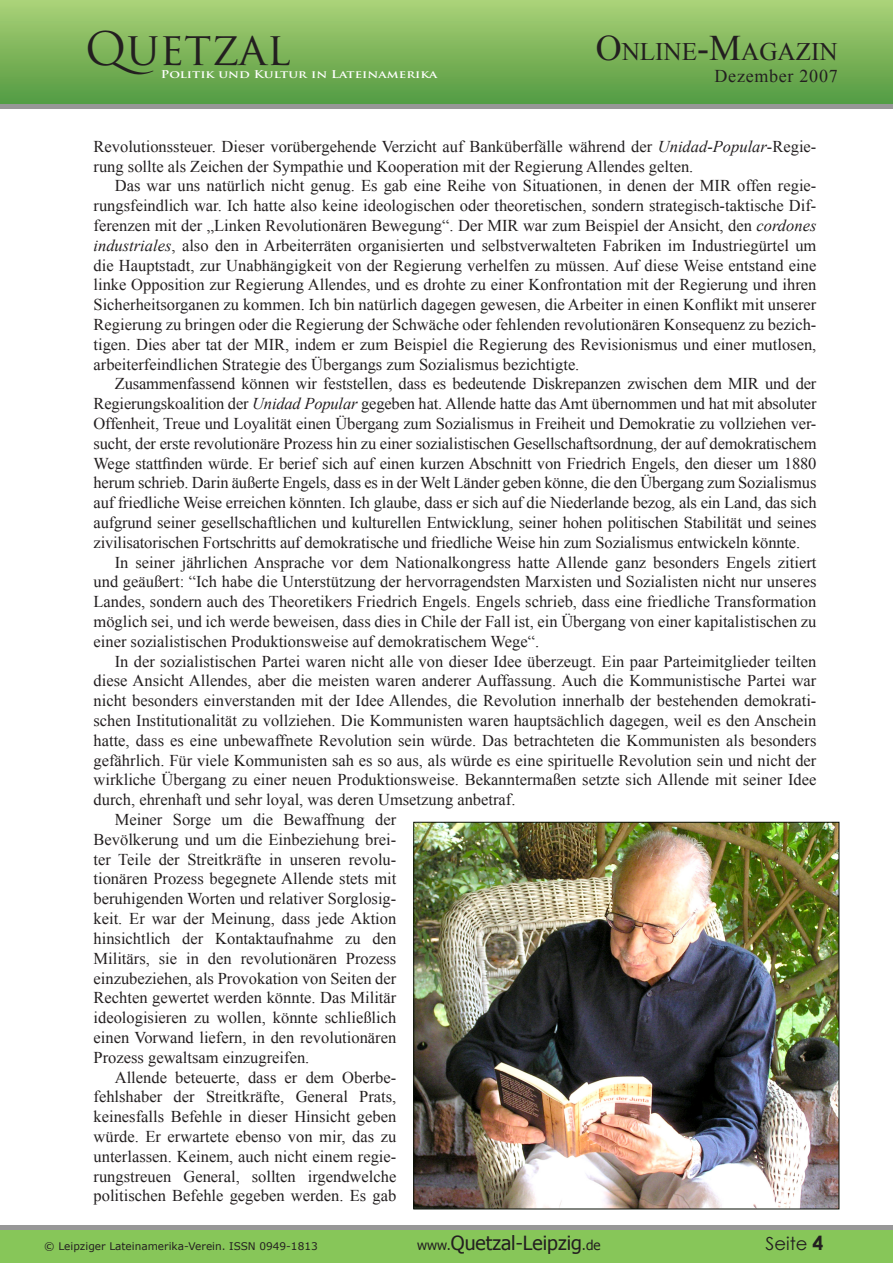
<style>
.page{position:relative;width:893px;height:1263px;background:#fff}
.page>*{position:absolute;margin:0;border:0;box-sizing:border-box;transform-origin:0 0}
.t1{font:45px "Trajan Pro";color:#231f20}
.t2{font:25.2px "Times New Roman";color:#231f20}
.t3{font:19.5px "Tahoma";color:#231f20}
.t4{font:18px "Times New Roman";letter-spacing:.04em;color:#231f20}
.t5{font:18px "Century Gothic";color:#231f20}
.t6{font:16.5px/19.8px "Times New Roman";color:#231f20;text-align:justify}
.t7{font:10.5px "Verdana";color:#231f20}
.t8{font:700 10.5px "Trajan Pro";color:#fff;scale:1.24 1}
.s1{font-size:36px}
.s2{font-style:italic}
.s3{font-size:13.5px}
</style>
<div class="page">
<div style="left:0;top:1px;width:893px;height:103px;background:linear-gradient(to bottom,#aad177,#539a41)"></div>
<img style="left:415px;top:824px;width:422px;height:383px">
<div style="left:0;top:104px;width:893px;height:5px;background:#979797"></div>
<hr style="left:0;top:1225px;width:893px;height:4px;background:#979797">
<div style="left:0;top:1230px;width:893px;height:33px;background:#87c659"></div>
<h1 class="t1" style="left:85px;top:20px;width:207px">QUETZAL</h1>
<p class="t8" style="left:161px;top:68px;width:225px">Politik und Kultur in Lateinamerika</p>
<h2 class="t2" style="left:596px;top:35px;width:244px"><span class="s1">O</span>nline<span class="s1">-M</span>agazin</h2>
<p class="t4" style="left:715px;top:64px;width:125px">Dezember 2007</p>
<p class="t6" style="left:94px;top:136px;width:724px">Revolutionssteuer. Dieser vorübergehende Verzicht auf Banküberfälle während der <span class="s2">Unidad-Popular</span>-Regie&shy;rung sollte als Zeichen der Sympathie und Kooperation mit der Regierung Allendes gelten.</p>
<p class="t6" style="left:94px;top:176px;width:724px;text-indent:21px">Das war uns natürlich nicht genug. Es gab eine Reihe von Situationen, in denen der MIR offen regie&shy;rungsfeindlich war. Ich hatte also keine ideologischen oder theoretischen, sondern strategisch-taktische Dif&shy;ferenzen mit der „Linken Revolutionären Bewegung“. Der MIR war zum Beispiel der Ansicht, den <span class="s2">cordones industriales</span>, also den in Arbeiterräten organisierten und selbstverwalteten Fabriken im Industriegürtel um die Hauptstadt, zur Unabhängigkeit von der Regierung verhelfen zu müssen. Auf diese Weise entstand eine linke Opposition zur Regierung Allendes, und es drohte zu einer Konfrontation mit der Regierung und ihren Sicherheitsorganen zu kommen. Ich bin natürlich dagegen gewesen, die Arbeiter in einen Konflikt mit unserer Regierung zu bringen oder die Regierung der Schwäche oder fehlenden revolutionären Konsequenz zu bezich&shy;tigen. Dies aber tat der MIR, indem er zum Beispiel die Regierung des Revisionismus und einer mutlosen, arbeiterfeindlichen Strategie des Übergangs zum Sozialismus bezichtigte.</p>
<p class="t6" style="left:94px;top:374px;width:725px;text-indent:21px">Zusammenfassend können wir feststellen, dass es bedeutende Diskrepanzen zwischen dem MIR und der Regierungskoalition der <span class="s2">Unidad Popular</span> gegeben hat. Allende hatte das Amt übernommen und hat mit absoluter Offenheit, Treue und Loyalität einen Übergang zum Sozialismus in Freiheit und Demokratie zu vollziehen ver&shy;sucht, der erste revolutionäre Prozess hin zu einer sozialistischen Gesellschaftsordnung, der auf demokratischem Wege stattfinden würde. Er berief sich auf einen kurzen Abschnitt von Friedrich Engels, den dieser um 1880 herum schrieb. Darin äußerte Engels, dass es in der Welt Länder geben könne, die den Übergang zum Sozialismus auf friedliche Weise erreichen könnten. Ich glaube, dass er sich auf die Niederlande bezog, als ein Land, das sich aufgrund seiner gesellschaftlichen und kulturellen Entwicklung, seiner hohen politischen Stabilität und seines zivilisatorischen Fortschritts auf demokratische und friedliche Weise hin zum Sozialismus entwickeln könnte.</p>
<p class="t6" style="left:94px;top:552px;width:724px;text-indent:21px">In seiner jährlichen Ansprache vor dem Nationalkongress hatte Allende ganz besonders Engels zitiert und geäußert: “Ich habe die Unterstützung der hervorragendsten Marxisten und Sozialisten nicht nur unseres Landes, sondern auch des Theoretikers Friedrich Engels. Engels schrieb, dass eine friedliche Transformation möglich sei, und ich werde beweisen, dass dies in Chile der Fall ist, ein Übergang von einer kapitalistischen zu einer sozialistischen Produktionsweise auf demokratischem Wege“.</p>
<p class="t6" style="left:94px;top:651px;width:724px;text-indent:21px">In der sozialistischen Partei waren nicht alle von dieser Idee überzeugt. Ein paar Parteimitglieder teilten diese Ansicht Allendes, aber die meisten waren anderer Auffassung. Auch die Kommunistische Partei war nicht besonders einverstanden mit der Idee Allendes, die Revolution innerhalb der bestehenden demokrati&shy;schen Institutionalität zu vollziehen. Die Kommunisten waren hauptsächlich dagegen, weil es den Anschein hatte, dass es eine unbewaffnete Revolution sein würde. Das betrachteten die Kommunisten als besonders gefährlich. Für viele Kommunisten sah es so aus, als würde es eine spirituelle Revolution sein und nicht der wirkliche Übergang zu einer neuen Produktionsweise. Bekanntermaßen setzte sich Allende mit seiner Idee durch, ehrenhaft und sehr loyal, was deren Umsetzung anbetraf.</p>
<p class="t6" style="left:94px;top:809px;width:304px;text-indent:21px">Meiner Sorge um die Bewaffnung der Bevölkerung und um die Einbeziehung brei&shy;ter Teile der Streitkräfte in unseren revolu&shy;tionären Prozess begegnete Allende stets mit beruhigenden Worten und relativer Sorglosig&shy;keit. Er war der Meinung, dass jede Aktion hinsichtlich der Kontaktaufnahme zu den Militärs, sie in den revolutionären Prozess einzubeziehen, als Provokation von Seiten der Rechten gewertet werden könnte. Das Militär ideologisieren zu wollen, könnte schließlich einen Vorwand liefern, in den revolutionären Prozess gewaltsam einzugreifen.</p>
<p class="t6" style="left:94px;top:1067px;width:304px;text-indent:21px">Allende beteuerte, dass er dem Oberbe&shy;fehlshaber der Streitkräfte, General Prats, keinesfalls Befehle in dieser Hinsicht geben würde. Er erwartete ebenso von mir, das zu unterlassen. Keinem, auch nicht einem regie&shy;rungstreuen General, sollten irgendwelche politischen Befehle gegeben werden. Es gab</p>
<p class="t7" style="left:44px;top:1239px;width:275px">© Leipziger Lateinamerika-Verein. ISSN 0949-1813</p>
<p class="t3" style="left:417px;top:1230px;width:185px"><span class="s3">www.</span>Quetzal-Leipzig<span class="s3">.de</span></p>
<p class="t5" style="left:766px;top:1231px;width:44px">Seite</p>
</div>
